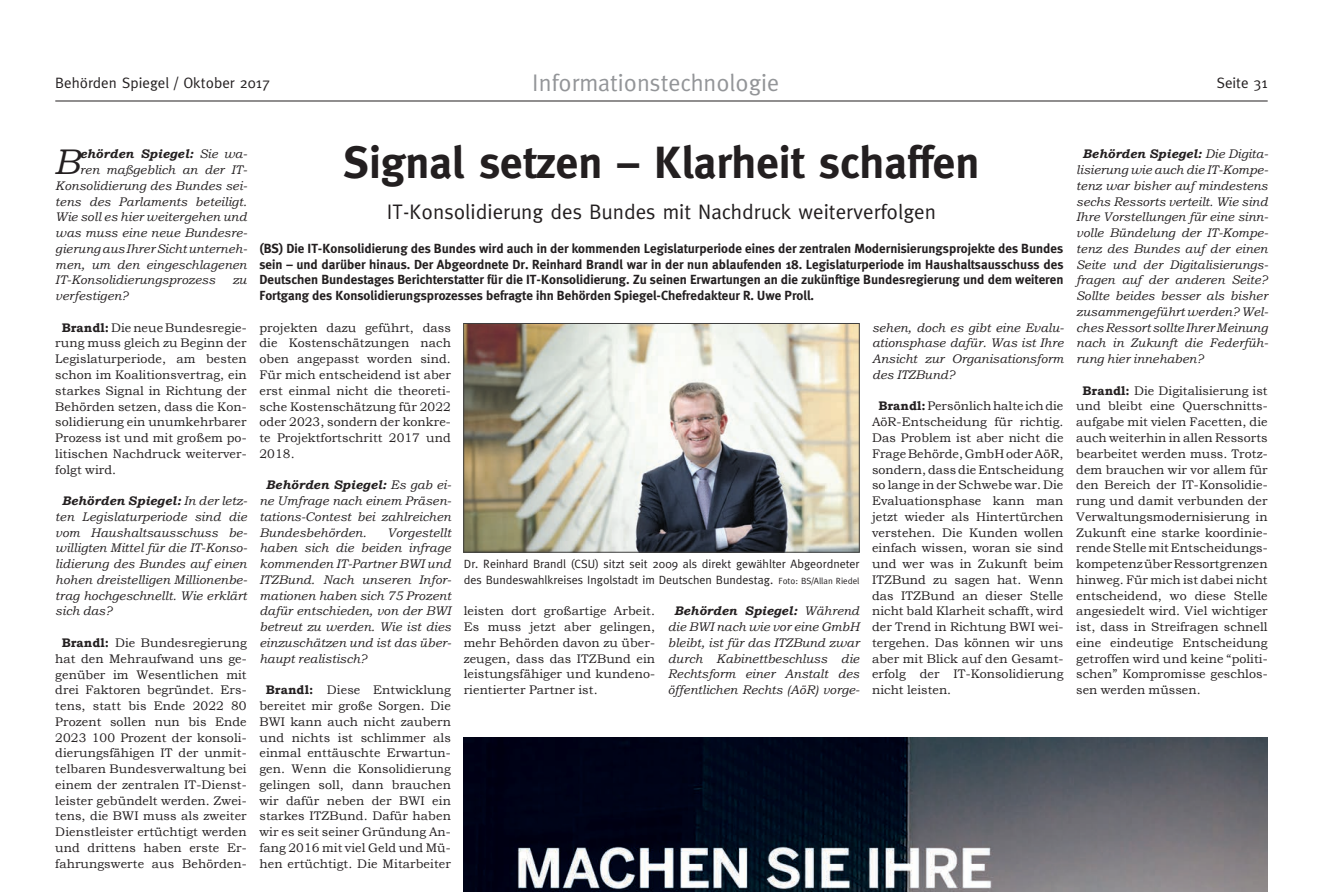
<style>
.page{position:relative;width:1323px;height:892px;background:#fff}
.page>*{position:absolute;margin:0;border:0;box-sizing:border-box;transform-origin:0 0}
.t1{font:700 45px "Meta";color:#231f20}
.t2{font:italic 35.55px "Bookman Old Style";color:#231f20}
.t3{font:24px "Meta";color:#939598}
.t4{font:21px "Meta";color:#231f20}
.t5{font:15px "Meta";letter-spacing:.005em;color:#231f20}
.t6{font:700 13.2px/15.8px "Meta";color:#231f20;text-align:justify}
.t7{font:12.45px/15.8px "Bookman Old Style";letter-spacing:.01em;color:#231f20;text-align:justify}
.t8{font:italic 12.45px/15.8px "Bookman Old Style";letter-spacing:.01em;color:#231f20;text-align:justify}
.t9{font:italic 700 12.45px "Bookman Old Style";letter-spacing:.01em;color:#231f20}
.t10{font:12px/15.8px "Meta";color:#231f20}
.s1{font-weight:400}
.s2{font-weight:700}
.s3{font-size:9px}
</style>
<div class="page">
<hr style="left:55px;top:101px;width:1212px;height:1px;background:#231f20">
<img style="left:463px;top:737px;width:804px;height:154px">
<img style="left:465px;top:325px;width:392px;height:225px">
<div style="left:463px;top:323px;width:396px;height:229px;border:1px solid #404040"></div>
<p class="t3" style="left:532px;top:69px;width:248px">Informationstechnologie</p>
<p class="t5" style="left:55px;top:74px;width:216px">Behörden Spiegel / Oktober 2017</p>
<p class="t5" style="left:1216px;top:74px;width:52px">Seite 31</p>
<p class="t2" style="left:54px;top:138px;width:27px">B</p>
<p class="t9" style="left:80px;top:145px;width:169px">ehörden Spiegel: <span class="s1">Sie wa-</span></p>
<p class="t8" style="left:80px;top:162px;width:169px">ren maßgeblich an der IT-</p>
<p class="t8" style="left:55px;top:177px;width:193px">Konsolidierung des Bundes sei-</p>
<p class="t8" style="left:55px;top:193px;width:193px">tens des Parlaments beteiligt.</p>
<p class="t8" style="left:55px;top:209px;width:193px">Wie soll es hier weitergehen und</p>
<p class="t8" style="left:55px;top:225px;width:193px">was muss eine neue Bundesre-</p>
<p class="t8" style="left:55px;top:240px;width:193px">gierung aus Ihrer Sicht unterneh-</p>
<p class="t8" style="left:55px;top:256px;width:193px">men, um den eingeschlagenen</p>
<p class="t8" style="left:55px;top:272px;width:161px">IT-Konsolidierungsprozess</p>
<p class="t8" style="left:232px;top:272px;width:16px">zu</p>
<p class="t8" style="left:55px;top:288px;width:75px">verfestigen?</p>
<p class="t7" style="left:55px;top:319px;width:193px;text-indent:6px"><span class="s2">Brandl:</span> Die neue Bundesregie&shy;rung muss gleich zu Beginn der Legislaturperiode, am besten schon im Koalitionsvertrag, ein starkes Signal in Richtung der Behörden setzen, dass die Kon&shy;solidierung ein unumkehrbarer Prozess ist und mit großem po&shy;litischen Nachdruck weiterver&shy;folgt wird.</p>
<p class="t8" style="left:55px;top:492px;width:193px;text-indent:6px"><span class="s2">Behörden Spiegel:</span> In der letz&shy;ten Legislaturperiode sind die vom Haushaltsausschuss be&shy;willigten Mittel für die IT-Konso&shy;lidierung des Bundes auf einen hohen dreistelligen Millionenbe&shy;trag hochgeschnellt. Wie erklärt sich das?</p>
<p class="t7" style="left:55px;top:634px;width:193px;text-align:center"><span class="s2">Brandl:</span> Die Bundesregierung hat den Mehraufwand uns ge&shy;genüber im Wesentlichen mit drei Faktoren begründet. Ers&shy;tens, statt bis Ende 2022 80<br>Prozent sollen nun bis Ende<br>2023 100 Prozent der konsoli&shy;dierungsfähigen IT der unmit&shy;telbaren Bundesverwaltung bei einem der zentralen IT-Dienst&shy;leister gebündelt werden. Zwei&shy;tens, die BWI muss als zweiter<br>Dienstleister ertüchtigt werden und drittens haben erste Er&shy;fahrungswerte aus Behörden-</p>
<p class="t1" style="left:343px;top:136px;width:637px">Signal setzen – Klarheit schaffen</p>
<p class="t4" style="left:387px;top:199px;width:550px">IT-Konsolidierung des Bundes mit Nachdruck weiterverfolgen</p>
<p class="t6" style="left:259px;top:240px;width:805px">(BS) Die IT-Konsolidierung des Bundes wird auch in der kommenden Legislaturperiode eines der zentralen Modernisierungsprojekte des Bundes sein – und darüber hinaus. Der Abgeordnete Dr. Reinhard Brandl war in der nun ablaufenden 18. Legislaturperiode im Haushaltsausschuss des Deutschen Bundestages Berichterstatter für die IT-Konsolidierung. Zu seinen Erwartungen an die zukünftige Bundesregierung und dem weiteren Fortgang des Konsolidierungsprozesses befragte ihn Behörden Spiegel-Chefredakteur R. Uwe Proll.</p>
<p class="t7" style="left:259px;top:319px;width:193px">projekten dazu geführt, dass die Kostenschätzungen nach oben angepasst worden sind.<br>Für mich entscheidend ist aber erst einmal nicht die theoreti&shy;sche Kostenschätzung für 2022 oder 2023, sondern der konkre&shy;te Projektfortschritt 2017 und 2018.</p>
<p class="t8" style="left:259px;top:477px;width:193px;text-indent:6px"><span class="s2">Behörden Spiegel:</span> Es gab ei&shy;ne Umfrage nach einem Präsen&shy;tations-Contest bei zahlreichen Bundesbehörden.</p>
<p class="t8" style="left:259px;top:524px;width:193px;text-indent:128px">Vorgestellt haben sich die beiden infrage kommenden IT-Partner BWI und ITZBund. Nach unseren Infor&shy;mationen haben sich 75 Prozent dafür entschieden, von der BWI betreut zu werden. Wie ist dies einzuschätzen und ist das über&shy;haupt realistisch?</p>
<p class="t7" style="left:259px;top:682px;width:193px;text-align:center"><span class="s2">Brandl:</span> Diese Entwicklung bereitet mir große Sorgen. Die<br>BWI kann auch nicht zaubern und nichts ist schlimmer als einmal enttäuschte Erwartun&shy;gen. Wenn die Konsolidierung gelingen soll, dann brauchen wir dafür neben der BWI ein starkes ITZBund. Dafür haben wir es seit seiner Gründung An&shy;fang 2016 mit viel Geld und Mü&shy;hen ertüchtigt. Die Mitarbeiter</p>
<p class="t10" style="left:464px;top:556px;width:397px">Dr. Reinhard Brandl (CSU) sitzt seit 2009 als direkt gewählter Abgeordneter des Bundeswahlkreises Ingolstadt im Deutschen Bundestag. <span class="s3">Foto: BS/Allan Riedel</span></p>
<p class="t7" style="left:463px;top:603px;width:193px">leisten dort großartige Arbeit.<br>Es muss jetzt aber gelingen, mehr Behörden davon zu über&shy;zeugen, dass das ITZBund ein leistungsfähiger und kundeno&shy;rientierter Partner ist.</p>
<p class="t8" style="left:668px;top:603px;width:193px;text-align:center"><span class="s2">Behörden Spiegel:</span> Während die BWI nach wie vor eine GmbH bleibt, ist für das ITZBund zwar durch Kabinettbeschluss die<br>Rechtsform einer Anstalt des öffentlichen Rechts (AöR) vorge-</p>
<p class="t8" style="left:872px;top:319px;width:193px">sehen, doch es gibt eine Evalu&shy;ationsphase dafür. Was ist Ihre Ansicht zur Organisationsform des ITZBund?</p>
<p class="t7" style="left:872px;top:398px;width:193px;text-indent:6px"><span class="s2">Brandl:</span> Persönlich halte ich die AöR-Entscheidung für richtig.<br>Das Problem ist aber nicht die Frage Behörde, GmbH oder AöR, sondern, dass die Entscheidung so lange in der Schwebe war. Die Evaluationsphase kann man jetzt wieder als Hintertürchen verstehen. Die Kunden wollen einfach wissen, woran sie sind und wer was in Zukunft beim ITZBund zu sagen hat. Wenn das ITZBund an dieser Stelle nicht bald Klarheit schafft, wird der Trend in Richtung BWI wei&shy;tergehen. Das können wir uns aber mit Blick auf den Gesamt&shy;erfolg der IT-Konsolidierung nicht leisten.</p>
<p class="t8" style="left:1076px;top:146px;width:193px;text-indent:6px"><span class="s2">Behörden Spiegel:</span> Die Digita&shy;lisierung wie auch die IT-Kompe&shy;tenz war bisher auf mindestens sechs Ressorts verteilt. Wie sind Ihre Vorstellungen für eine sinn&shy;volle Bündelung der IT-Kompe&shy;tenz des Bundes auf der einen Seite und der Digitalisierungs&shy;fragen auf der anderen Seite?<br>Sollte beides besser als bisher zusammengeführt werden? Wel&shy;ches Ressort sollte Ihrer Meinung nach in Zukunft die Federfüh&shy;rung hier innehaben?</p>
<p class="t7" style="left:1076px;top:382px;width:193px;text-indent:6px"><span class="s2">Brandl:</span> Die Digitalisierung ist und bleibt eine Querschnitts&shy;aufgabe mit vielen Facetten, die auch weiterhin in allen Ressorts bearbeitet werden muss. Trotz&shy;dem brauchen wir vor allem für den Bereich der IT-Konsolidie&shy;rung und damit verbunden der Verwaltungsmodernisierung in Zukunft eine starke koordinie&shy;rende Stelle mit Entscheidungs&shy;kompetenz über Ressortgrenzen hinweg. Für mich ist dabei nicht entscheidend, wo diese Stelle angesiedelt wird. Viel wichtiger ist, dass in Streifragen schnell eine eindeutige Entscheidung getroffen wird und keine “politi&shy;schen” Kompromisse geschlos&shy;sen werden müssen.</p>
</div>
